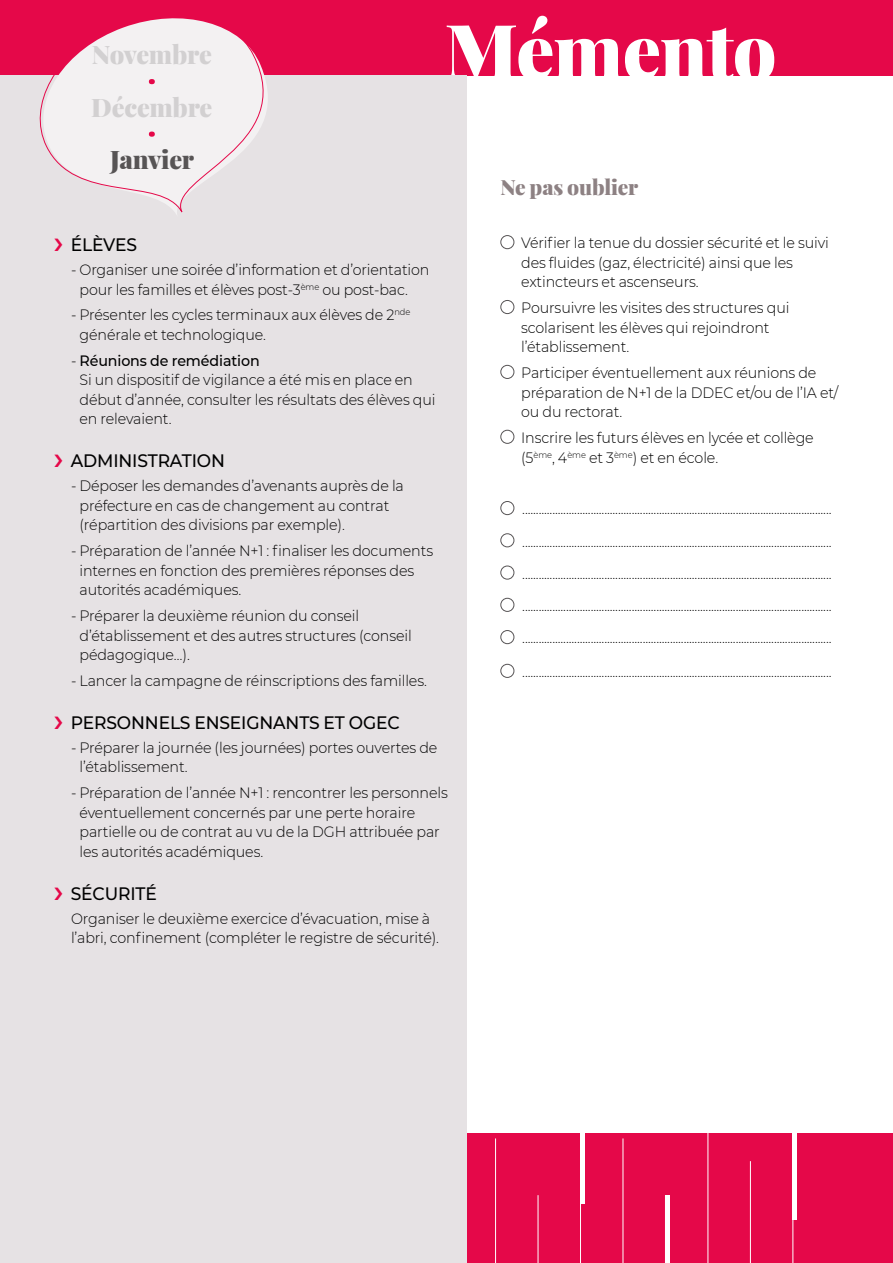
<style>
.page{position:relative;width:893px;height:1263px;background:#fff}
.page>*{position:absolute;margin:0;border:0;box-sizing:border-box;transform-origin:0 0}
.t1{font:900 76.35px "Playfair Display";letter-spacing:-.015em;color:#fff}
.t2{font:900 25.5px/52.5px "Playfair Display";letter-spacing:-.01em;color:#d2d0d1}
.t3{font:900 25.5px "Playfair Display";letter-spacing:-.01em;color:#575455}
.t4{font:900 21px "Playfair Display";letter-spacing:-.005em;color:#8d8183}
.t5{font:500 18px "Montserrat";letter-spacing:-.01em;color:#000;scale:.95 1}
.t6{font:300 15px/19.5px "Montserrat";letter-spacing:-.01em;color:#000;scale:.95 1}
.s1{font-weight:500}
</style>
<div class="page">
<div style="left:0;top:1134px;width:893px;height:129px;background:#e50849"></div>
<hr style="left:495px;top:1138px;width:1px;height:125px;background:#fff">
<hr style="left:538px;top:1195px;width:1px;height:68px;background:#fff">
<hr style="left:580px;top:1161px;width:1px;height:102px;background:#fff">
<hr style="left:623px;top:1138px;width:1px;height:125px;background:#fff">
<hr style="left:708px;top:1093px;width:1px;height:170px;background:#fff">
<hr style="left:750px;top:1161px;width:1px;height:102px;background:#fff">
<hr style="left:792px;top:1131px;width:1px;height:132px;background:#fff">
<div style="left:792px;top:1131px;width:5px;height:88px;background:#fff"></div>
<hr style="left:580px;top:1115px;width:4px;height:89px;background:#fff">
<hr style="left:665px;top:1195px;width:4px;height:68px;background:#fff">
<div style="left:0;top:0;width:893px;height:75px;background:#e50849"></div>
<div style="left:500px;top:235px;width:14px;height:14px;border:1px solid #575455;border-radius:50%"></div>
<div style="left:500px;top:300px;width:14px;height:14px;border:1px solid #575455;border-radius:50%"></div>
<div style="left:500px;top:365px;width:14px;height:14px;border:1px solid #575455;border-radius:50%"></div>
<div style="left:500px;top:430px;width:14px;height:14px;border:1px solid #575455;border-radius:50%"></div>
<div style="left:500px;top:501px;width:14px;height:14px;border:1px solid #575455;border-radius:50%"></div>
<div style="left:500px;top:533px;width:14px;height:14px;border:1px solid #575455;border-radius:50%"></div>
<div style="left:500px;top:565px;width:14px;height:15px;border:1px solid #575455;border-radius:50%"></div>
<div style="left:500px;top:598px;width:14px;height:14px;border:1px solid #575455;border-radius:50%"></div>
<div style="left:500px;top:630px;width:14px;height:14px;border:1px solid #575455;border-radius:50%"></div>
<div style="left:500px;top:664px;width:14px;height:14px;border:1px solid #575455;border-radius:50%"></div>
<div style="left:0;top:75px;width:466px;height:1188px;background:#e6e2e4"></div>
<svg style="left:39px;top:18px;width:229px;height:196px"></svg>
<svg style="left:149px;top:79px;width:6px;height:5px"></svg>
<svg style="left:149px;top:132px;width:6px;height:5px"></svg>
<h2 class="t2" style="left:91px;top:26px;width:123px">Novembre<br>Décembre</h2>
<h2 class="t3" style="left:110px;top:140px;width:86px">Janvier</h2>
<h1 class="t1" style="left:444px;top:-9px;width:334px">Mémento</h1>
<h3 class="t4" style="left:500px;top:170px;width:139px">Ne pas oublier</h3>
<p class="t5" style="left:71px;top:232px;width:71px">ÉLÈVES</p>
<p class="t6" style="left:80px;top:259px;width:370px;text-indent:-9px">- Organiser une soirée d’information et d’orientation pour les familles et élèves post-3<sup>ème</sup> ou post-bac.</p>
<p class="t6" style="left:80px;top:305px;width:350px;text-indent:-8px">- Présenter les cycles terminaux aux élèves de 2<sup>nde </sup>générale et technologique.</p>
<p class="t6" style="left:80px;top:350px;width:376px;text-indent:-9px">- <span class="s1">Réunions de remédiation<br></span>Si un dispositif de vigilance a été mis en place en début d’année, consulter les résultats des élèves qui en relevaient.</p>
<p class="t5" style="left:71px;top:448px;width:164px">ADMINISTRATION</p>
<p class="t6" style="left:80px;top:476px;width:343px;text-indent:-9px">- Déposer les demandes d’avenants auprès de la préfecture en cas de changement au contrat (répartition des divisions par exemple).</p>
<p class="t6" style="left:80px;top:541px;width:374px;text-indent:-9px">- Préparation de l’année N+1 : finaliser les documents internes en fonction des premières réponses des autorités académiques.</p>
<p class="t6" style="left:80px;top:605px;width:351px;text-indent:-9px">- Préparer la deuxième réunion du conseil d’établissement et des autres structures (conseil pédagogique…).</p>
<p class="t6" style="left:71px;top:670px;width:376px">- Lancer la campagne de réinscriptions des familles.</p>
<p class="t5" style="left:71px;top:710px;width:348px">PERSONNELS ENSEIGNANTS ET OGEC</p>
<p class="t6" style="left:80px;top:737px;width:378px;text-indent:-9px">- Préparer la journée (les journées) portes ouvertes de l’établissement.</p>
<p class="t6" style="left:80px;top:783px;width:389px;text-indent:-9px">- Préparation de l’année N+1 : rencontrer les personnels éventuellement concernés par une perte horaire partielle ou de contrat au vu de la DGH attribuée par les autorités académiques.</p>
<p class="t5" style="left:71px;top:881px;width:92px">SÉCURITÉ</p>
<p class="t6" style="left:71px;top:908px;width:389px">Organiser le deuxième exercice d’évacuation, mise à l’abri, confinement (compléter le registre de sécurité).</p>
<p class="t6" style="left:521px;top:233px;width:325px">Vérifier la tenue du dossier sécurité et le suivi des fluides (gaz, électricité) ainsi que les extincteurs et ascenseurs.</p>
<p class="t6" style="left:521px;top:298px;width:284px">Poursuivre les visites des structures qui scolarisent les élèves qui rejoindront l’établissement.</p>
<p class="t6" style="left:521px;top:363px;width:336px">Participer éventuellement aux réunions de préparation de N+1 de la DDEC et/ou de l’IA et/ ou du rectorat.</p>
<p class="t6" style="left:521px;top:427px;width:310px">Inscrire les futurs élèves en lycée et collège (5<sup>ème</sup>, 4<sup>ème</sup> et 3<sup>ème</sup>) et en école.</p>
<p class="t6" style="left:522px;top:492px;width:327px;line-height:32.2px;text-align:justify">................................................................................................................. ................................................................................................................. ................................................................................................................. ................................................................................................................. .................................................................................................................</p>
<p class="t6" style="left:522px;top:662px;width:327px">.................................................................................................................</p>
</div>
